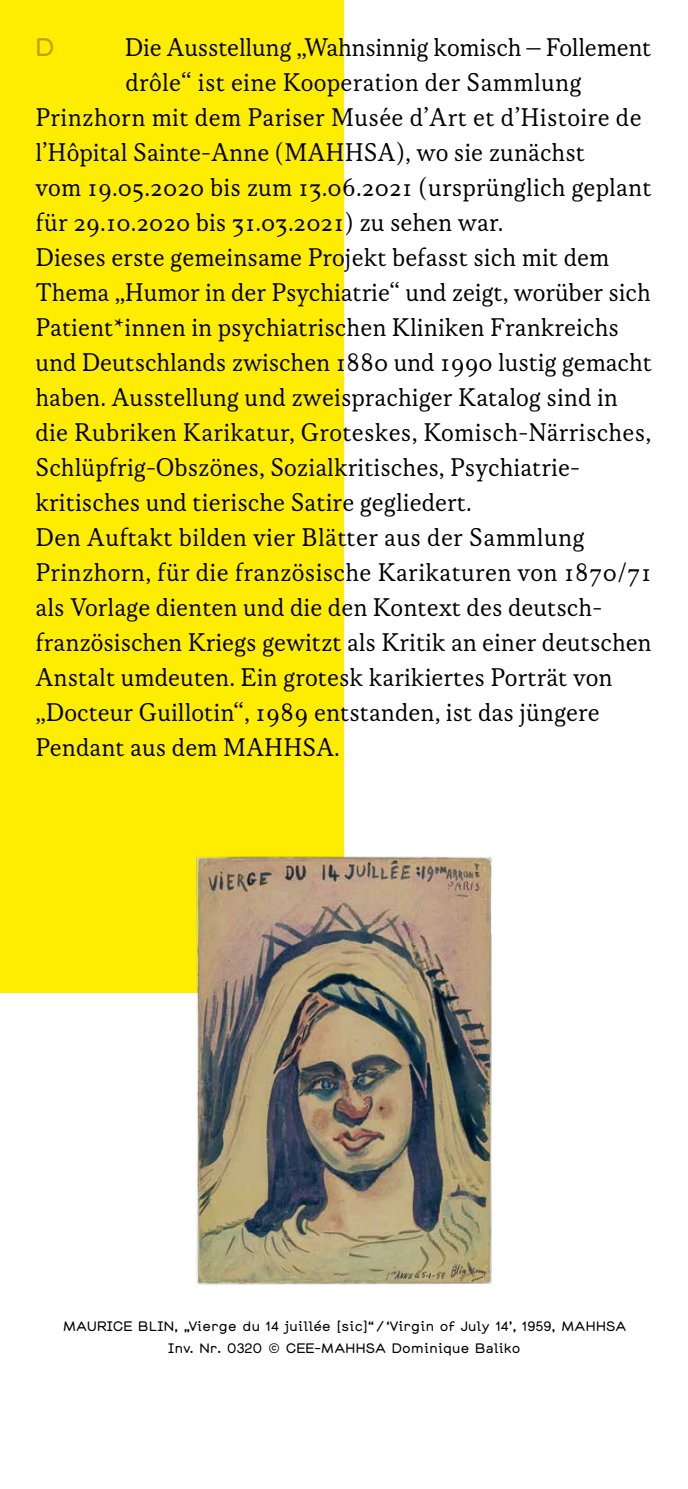
<style>
.page{position:relative;width:688px;height:1489px;background:#fff}
.page>*{position:absolute;margin:0;border:0;box-sizing:border-box;transform-origin:0 0}
.t1{font:27.5px "Korpus A";color:#000}
.t2{font:25.25px "Chapeau";color:#c39e00}
.t3{font:13.75px/22.5px "Chapeau";letter-spacing:.025em;color:#000;text-align:center}
</style>
<div class="page">
<div style="left:0;top:0;width:344px;height:992px;background:#ffed00"></div>
<img style="left:196px;top:856px;width:295px;height:427px">
<p class="t2" style="left:35px;top:31px;width:20px">D</p>
<p class="t1" style="left:125px;top:31px;width:528px">Die Ausstellung „Wahnsinnig komisch – Follement</p>
<p class="t1" style="left:125px;top:66px;width:457px">drôle“ ist eine Kooperation der Sammlung</p>
<p class="t1" style="left:35px;top:101px;width:607px">Prinzhorn mit dem Pariser Musée d’Art et d’Histoire de</p>
<p class="t1" style="left:35px;top:136px;width:551px">l’Hôpital Sainte-Anne (MAHHSA), wo sie zunächst</p>
<p class="t1" style="left:35px;top:171px;width:617px">vom 19.05.2020 bis zum 13.06.2021 (ursprünglich geplant</p>
<p class="t1" style="left:35px;top:206px;width:469px">für 29.10.2020 bis 31.03.2021) zu sehen war.</p>
<p class="t1" style="left:35px;top:241px;width:575px">Dieses erste gemeinsame Projekt befasst sich mit dem</p>
<p class="t1" style="left:35px;top:277px;width:616px">Thema „Humor in der Psychiatrie“ und zeigt, worüber sich</p>
<p class="t1" style="left:35px;top:312px;width:585px">Patient*innen in psychiatrischen Kliniken Frankreichs</p>
<p class="t1" style="left:35px;top:347px;width:618px">und Deutschlands zwischen 1880 und 1990 lustig gemacht</p>
<p class="t1" style="left:35px;top:382px;width:584px">haben. Ausstellung und zweisprachiger Katalog sind in</p>
<p class="t1" style="left:35px;top:417px;width:617px">die Rubriken Karikatur, Groteskes, Komisch-Närrisches,</p>
<p class="t1" style="left:35px;top:452px;width:543px">Schlüpfrig-Obszönes, Sozialkritisches, Psychiatrie-</p>
<p class="t1" style="left:35px;top:487px;width:437px">kritisches und tierische Satire gegliedert.</p>
<p class="t1" style="left:35px;top:522px;width:550px">Den Auftakt bilden vier Blätter aus der Sammlung</p>
<p class="t1" style="left:35px;top:557px;width:617px">Prinzhorn, für die französische Karikaturen von 1870/71</p>
<p class="t1" style="left:35px;top:592px;width:568px">als Vorlage dienten und die den Kontext des deutsch-</p>
<p class="t1" style="left:35px;top:627px;width:617px">französischen Kriegs gewitzt als Kritik an einer deutschen</p>
<p class="t1" style="left:35px;top:662px;width:578px">Anstalt umdeuten. Ein grotesk karikiertes Porträt von</p>
<p class="t1" style="left:35px;top:697px;width:565px">„Docteur Guillotin“, 1989 entstanden, ist das jüngere</p>
<p class="t1" style="left:35px;top:732px;width:306px">Pendant aus dem MAHHSA.</p>
<p class="t3" style="left:63px;top:1313px;width:564px">MAURICE BLIN, „Vierge du 14 juillée [sic]“ / ‘Virgin of July 14’, 1959, MAHHSA<br>Inv. Nr. 0320 © CEE-MAHHSA Dominique Baliko</p>
</div>
